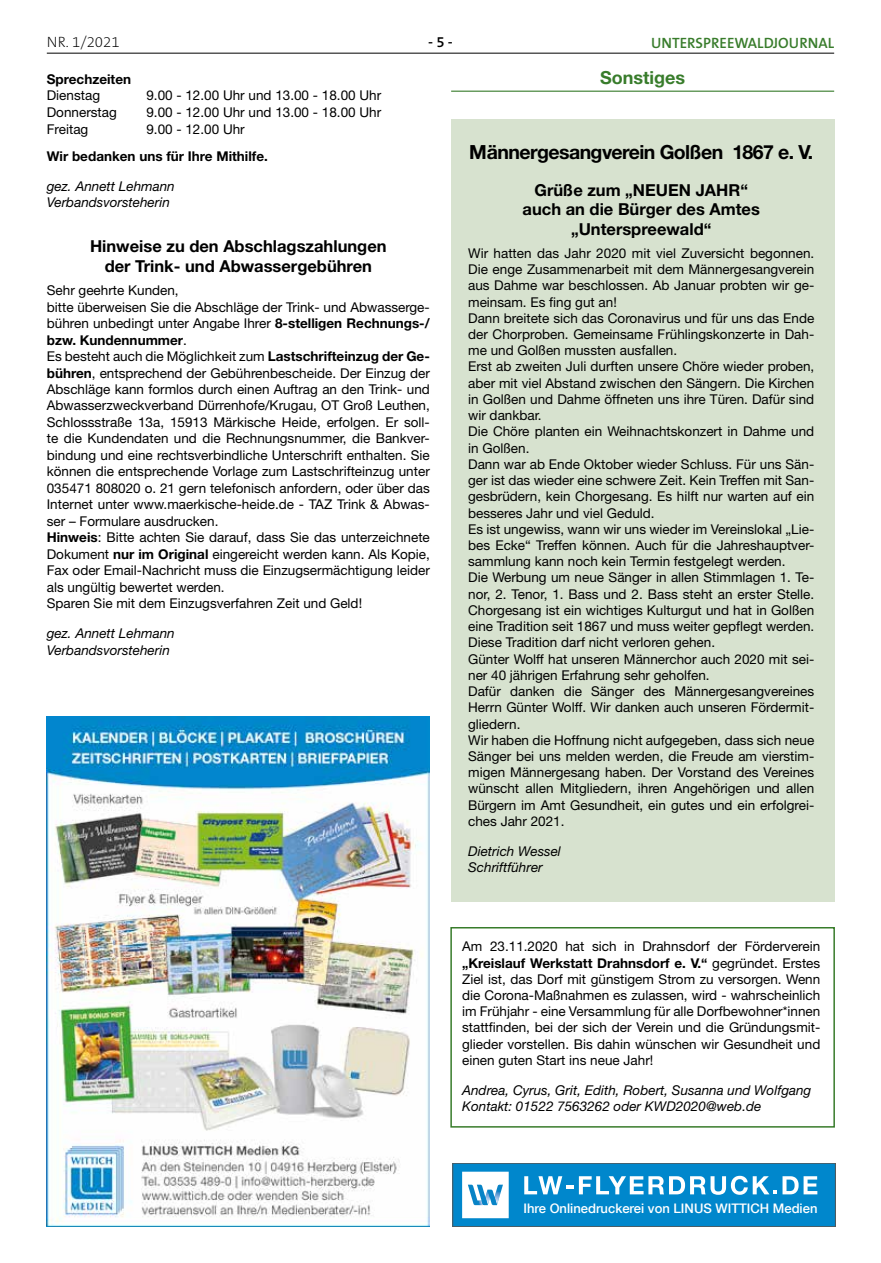
<style>
.page{position:relative;width:881px;height:1263px;background:#fff}
.page>*{position:absolute;margin:0;border:0;box-sizing:border-box;transform-origin:0 0}
.t1{font:700 19.5px "Helvetica Neue LT";letter-spacing:-.03em;color:#000}
.t2{font:700 18px "Helvetica Neue LT";color:#387c2b}
.t3{font:700 16.5px/19.8px "Helvetica Neue LT";color:#000;text-align:center}
.t4{font:600 15px "The Sans B6";color:#387c2b}
.t5{font:200 15px "The Sans B2";color:#000}
.t6{font:600 15px "The Sans B6";color:#000}
.t7{font:13.5px/16.2px "Helvetica Neue LT";color:#000}
.t8{font:italic 13.5px/16.5px "Helvetica Neue LT";color:#000}
.t9{font:700 13.5px "Helvetica Neue LT";color:#000}
.t10{font:500 13.2px "Helvetica Neue LT Com";color:#fff}
.s1{font-weight:700}
</style>
<div class="page">
<hr style="left:47px;top:53px;width:786px;height:1px;background:#000">
<hr style="left:451px;top:91px;width:382px;height:1px;background:#387c2b">
<div style="left:451px;top:119px;width:382px;height:782px;background:#d7e2cf"></div>
<div style="left:450px;top:927px;width:384px;height:200px;border:2px solid #387c2b"></div>
<div style="left:452px;top:1163px;width:383px;height:64px;background:#0087cc"></div>
<svg style="left:524px;top:1176px;width:252px;height:19px"></svg>
<svg style="left:782px;top:1176px;width:35px;height:18px"></svg>
<svg style="left:462px;top:1172px;width:46px;height:46px;background:#d3e8f4"></svg>
<div style="left:452px;top:1163px;width:383px;height:64px;border:1px solid #575756"></div>
<img style="left:47px;top:717px;width:382px;height:510px">
<p class="t5" style="left:47px;top:34px;width:74px">NR. 1/2021</p>
<p class="t6" style="left:428px;top:34px;width:26px">- 5 -</p>
<p class="t4" style="left:650px;top:35px;width:184px">UNTERSPREEWALDJOURNAL</p>
<p class="t9" style="left:47px;top:71px;width:86px">Sprechzeiten</p>
<p class="t7" style="left:47px;top:87px;width:55px">Dienstag</p>
<p class="t7" style="left:146px;top:87px;width:236px">9.00 - 12.00 Uhr und 13.00 - 18.00 Uhr</p>
<p class="t7" style="left:47px;top:104px;width:72px">Donnerstag</p>
<p class="t7" style="left:146px;top:104px;width:236px">9.00 - 12.00 Uhr und 13.00 - 18.00 Uhr</p>
<p class="t7" style="left:47px;top:120px;width:43px">Freitag</p>
<p class="t7" style="left:146px;top:120px;width:100px">9.00 - 12.00 Uhr</p>
<p class="t9" style="left:47px;top:147px;width:222px">Wir bedanken uns für Ihre Mithilfe.</p>
<p class="t8" style="left:47px;top:177px;width:129px">gez. Annett Lehmann<br>Verbandsvorsteherin</p>
<p class="t3" style="left:90px;top:236px;width:298px">Hinweise zu den Abschlagszahlungen der Trink- und Abwassergebühren</p>
<p class="t7" style="left:47px;top:282px;width:384px">Sehr geehrte Kunden,<br>bitte überweisen Sie die Abschläge der Trink- und Abwasserge&shy;bühren unbedingt unter Angabe Ihrer <span class="s1">8-stelligen Rechnungs-/ bzw. Kundennummer</span>.<br>Es besteht auch die Möglichkeit zum <span class="s1">Lastschrifteinzug der Ge&shy;bühren</span>, entsprechend der Gebührenbescheide. Der Einzug der Abschläge kann formlos durch einen Auftrag an den Trink- und Abwasserzweckverband Dürrenhofe/Krugau, OT Groß Leuthen, Schlossstraße 13a, 15913 Märkische Heide, erfolgen. Er soll&shy;te die Kundendaten und die Rechnungsnummer, die Bankver&shy;bindung und eine rechtsverbindliche Unterschrift enthalten. Sie können die entsprechende Vorlage zum Lastschrifteinzug unter 035471 808020 o. 21 gern telefonisch anfordern, oder über das Internet unter www.maerkische-heide.de - TAZ Trink &amp; Abwas&shy;ser – Formulare ausdrucken.<br><span class="s1">Hinweis</span>: Bitte achten Sie darauf, dass Sie das unterzeichnete Dokument <span class="s1">nur im Original</span> eingereicht werden kann. Als Kopie, Fax oder Email-Nachricht muss die Einzugsermächtigung leider als ungültig bewertet werden.<br>Sparen Sie mit dem Einzugsverfahren Zeit und Geld!</p>
<p class="t8" style="left:47px;top:625px;width:129px">gez. Annett Lehmann<br>Verbandsvorsteherin</p>
<h2 class="t2" style="left:600px;top:67px;width:86px">Sonstiges</h2>
<h1 class="t1" style="left:469px;top:140px;width:345px">Männergesangverein Golßen 1867 e. V.</h1>
<p class="t3" style="left:522px;top:179px;width:239px">Grüße zum „NEUEN JAHR“ auch an die Bürger des Amtes „Unterspreewald“</p>
<p class="t7" style="left:468px;top:245px;width:347px">Wir hatten das Jahr 2020 mit viel Zuversicht begonnen.<br>Die enge Zusammenarbeit mit dem Männergesangverein aus Dahme war beschlossen. Ab Januar probten wir ge&shy;meinsam. Es fing gut an!<br>Dann breitete sich das Coronavirus und für uns das Ende der Chorproben. Gemeinsame Frühlingskonzerte in Dah&shy;me und Golßen mussten ausfallen.<br>Erst ab zweiten Juli durften unsere Chöre wieder proben, aber mit viel Abstand zwischen den Sängern. Die Kirchen in Golßen und Dahme öffneten uns ihre Türen. Dafür sind wir dankbar.<br>Die Chöre planten ein Weihnachtskonzert in Dahme und in Golßen.<br>Dann war ab Ende Oktober wieder Schluss. Für uns Sän&shy;ger ist das wieder eine schwere Zeit. Kein Treffen mit San&shy;gesbrüdern, kein Chorgesang. Es hilft nur warten auf ein besseres Jahr und viel Geduld.<br>Es ist ungewiss, wann wir uns wieder im Vereinslokal „Lie&shy;bes Ecke“ Treffen können. Auch für die Jahreshauptver&shy;sammlung kann noch kein Termin festgelegt werden.<br>Die Werbung um neue Sänger in allen Stimmlagen 1. Te&shy;nor, 2. Tenor, 1. Bass und 2. Bass steht an erster Stelle.<br>Chorgesang ist ein wichtiges Kulturgut und hat in Golßen eine Tradition seit 1867 und muss weiter gepflegt werden.<br>Diese Tradition darf nicht verloren gehen.<br>Günter Wolff hat unseren Männerchor auch 2020 mit sei&shy;ner 40 jährigen Erfahrung sehr geholfen.<br>Dafür danken die Sänger des Männergesangvereines Herrn Günter Wolff. Wir danken auch unseren Fördermit&shy;gliedern.<br>Wir haben die Hoffnung nicht aufgegeben, dass sich neue Sänger bei uns melden werden, die Freude am vierstim&shy;migen Männergesang haben. Der Vorstand des Vereines wünscht allen Mitgliedern, ihren Angehörigen und allen Bürgern im Amt Gesundheit, ein gutes und ein erfolgrei&shy;ches Jahr 2021.</p>
<p class="t8" style="left:468px;top:842px;width:94px">Dietrich Wessel<br>Schriftführer</p>
<p class="t7" style="left:462px;top:938px;width:359px;text-align:justify">Am 23.11.2020 hat sich in Drahnsdorf der Förderverein <span class="s1">„Kreislauf Werkstatt Drahnsdorf e. V.“</span> gegründet. Erstes Ziel ist, das Dorf mit günstigem Strom zu versorgen. Wenn die Corona-Maßnahmen es zulassen, wird - wahrscheinlich im Frühjahr - eine Versammlung für alle Dorfbewohner*innen stattfinden, bei der sich der Verein und die Gründungsmit&shy;glieder vorstellen. Bis dahin wünschen wir Gesundheit und einen guten Start ins neue Jahr!</p>
<p class="t8" style="left:462px;top:1081px;width:350px">Andrea, Cyrus, Grit, Edith, Robert, Susanna und Wolfgang<br>Kontakt: 01522 7563262 oder KWD2020@web.de</p>
<p class="t10" style="left:523px;top:1201px;width:295px">Ihre Onlinedruckerei von LINUS WITTICH Medien</p>
</div>
